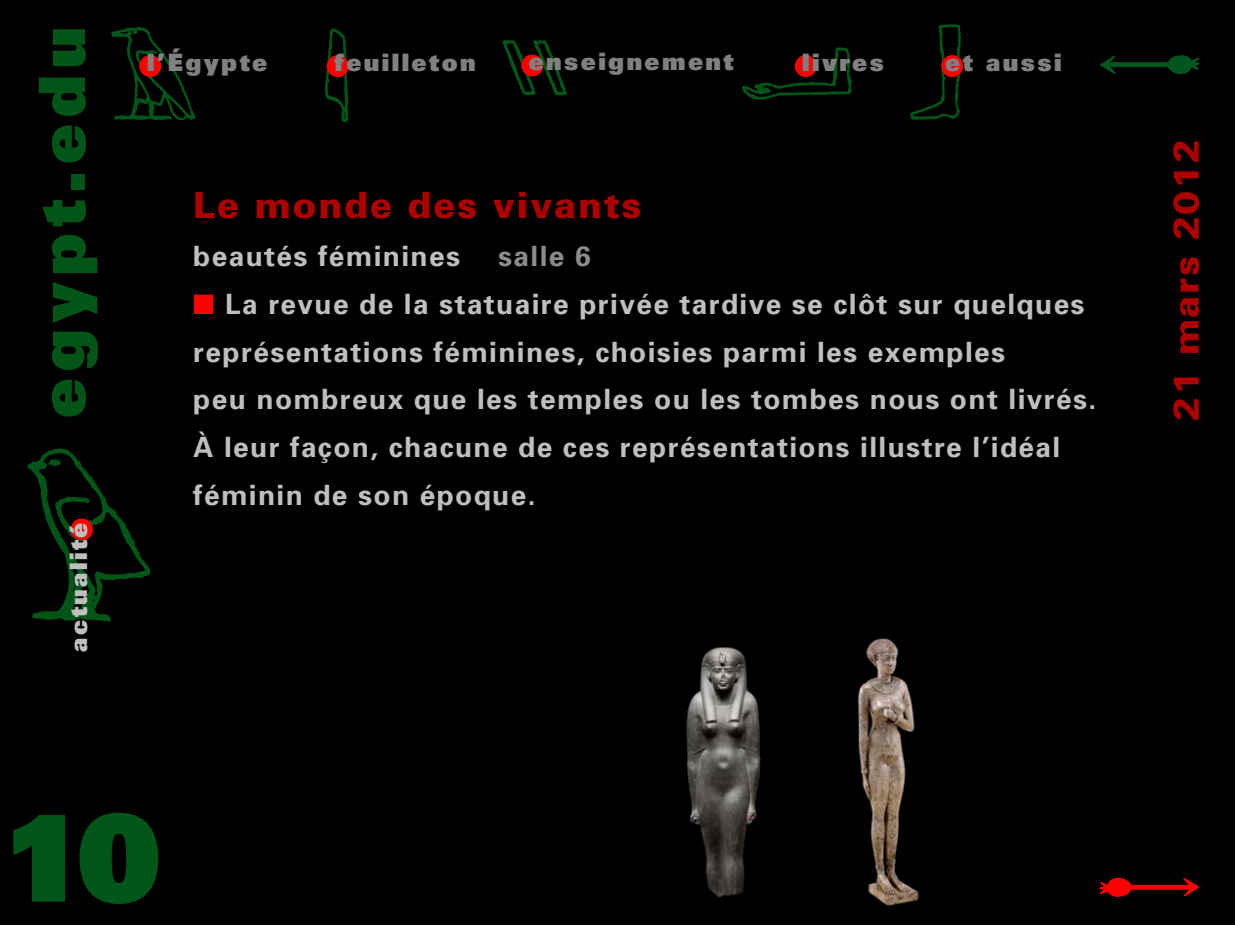
<style>
.page{position:relative;width:1235px;height:926px;background:#fff}
.page>*{position:absolute;margin:0;border:0;box-sizing:border-box;transform-origin:0 0}
.t1{font:900 120px "Univers";color:#005618}
.t2{font:900 64px "Univers";letter-spacing:.1em;color:#005517}
.t3{font:900 36px "Univers";letter-spacing:.05em;color:#af0000}
.t4{font:700 28px/48px "Univers";letter-spacing:.05em;color:#bfbfbf}
.t5{font:700 28px "Univers";letter-spacing:.05em;color:#8c8c8c}
.t6{font:900 24px "Univers";letter-spacing:.1em;color:#808080}
.t7{font:900 24px "Univers";letter-spacing:.1em;color:#bfbfbf}
.s1{color:#f00}
</style>
<div class="page">
<div style="left:1px;top:0;width:1234px;height:925px;background:#000"></div>
<svg style="left:111px;top:26px;width:84px;height:94px"></svg>
<svg style="left:324px;top:28px;width:24px;height:94px"></svg>
<div style="left:139px;top:55px;width:22px;height:22px;background:#f00;border-radius:50%"></div>
<div style="left:327px;top:55px;width:22px;height:22px;background:#f00;border-radius:50%"></div>
<svg style="left:742px;top:47px;width:110px;height:53px"></svg>
<div style="left:795px;top:55px;width:21px;height:22px;background:#f00;border-radius:50%"></div>
<svg style="left:910px;top:24px;width:51px;height:96px"></svg>
<div style="left:941px;top:55px;width:22px;height:22px;background:#f00;border-radius:50%"></div>
<svg style="left:502px;top:40px;width:65px;height:56px"></svg>
<div style="left:521px;top:55px;width:22px;height:21px;background:#f00;border-radius:50%"></div>
<svg style="left:28px;top:448px;width:123px;height:174px"></svg>
<div style="left:71px;top:518px;width:22px;height:22px;background:#f00;border-radius:50%"></div>
<svg style="left:1099px;top:55px;width:100px;height:19px"></svg>
<svg style="left:1099px;top:878px;width:100px;height:19px"></svg>
<img style="left:857px;top:638px;width:62px;height:268px">
<img style="left:686px;top:647px;width:75px;height:251px">
<h2 class="t2" style="left:20px;top:418px;width:393px;rotate:-90deg">egypt.edu</h2>
<p class="t7" style="left:63px;top:652px;width:130px;rotate:-90deg">actualité</p>
<p class="t6" style="left:147px;top:47px;width:122px">l’Égypte</p>
<p class="t6" style="left:335px;top:47px;width:143px">feuilleton</p>
<p class="t6" style="left:529px;top:46px;width:207px">enseignement</p>
<p class="t6" style="left:802px;top:47px;width:83px">livres</p>
<p class="t6" style="left:945px;top:47px;width:118px">et aussi</p>
<p class="t3" style="left:193px;top:182px;width:450px">Le monde des vivants</p>
<p class="t4" style="left:193px;top:232px;width:268px">beautés féminines</p>
<p class="t5" style="left:498px;top:239px;width:94px">salle 6</p>
<p class="t4" style="left:193px;top:280px;width:904px"><span class="s1">■</span> La revue de la statuaire privée tardive se clôt sur quelques représentations féminines, choisies parmi les exemples<br>peu nombreux que les temples ou les tombes nous ont livrés.<br>À leur façon, chacune de ces représentations illustre l’idéal féminin de son époque.</p>
<h1 class="t1" style="left:3px;top:780px;width:160px">10</h1>
<p class="t3" style="left:1163px;top:421px;width:283px;rotate:-90deg">21 mars 2012</p>
</div>
